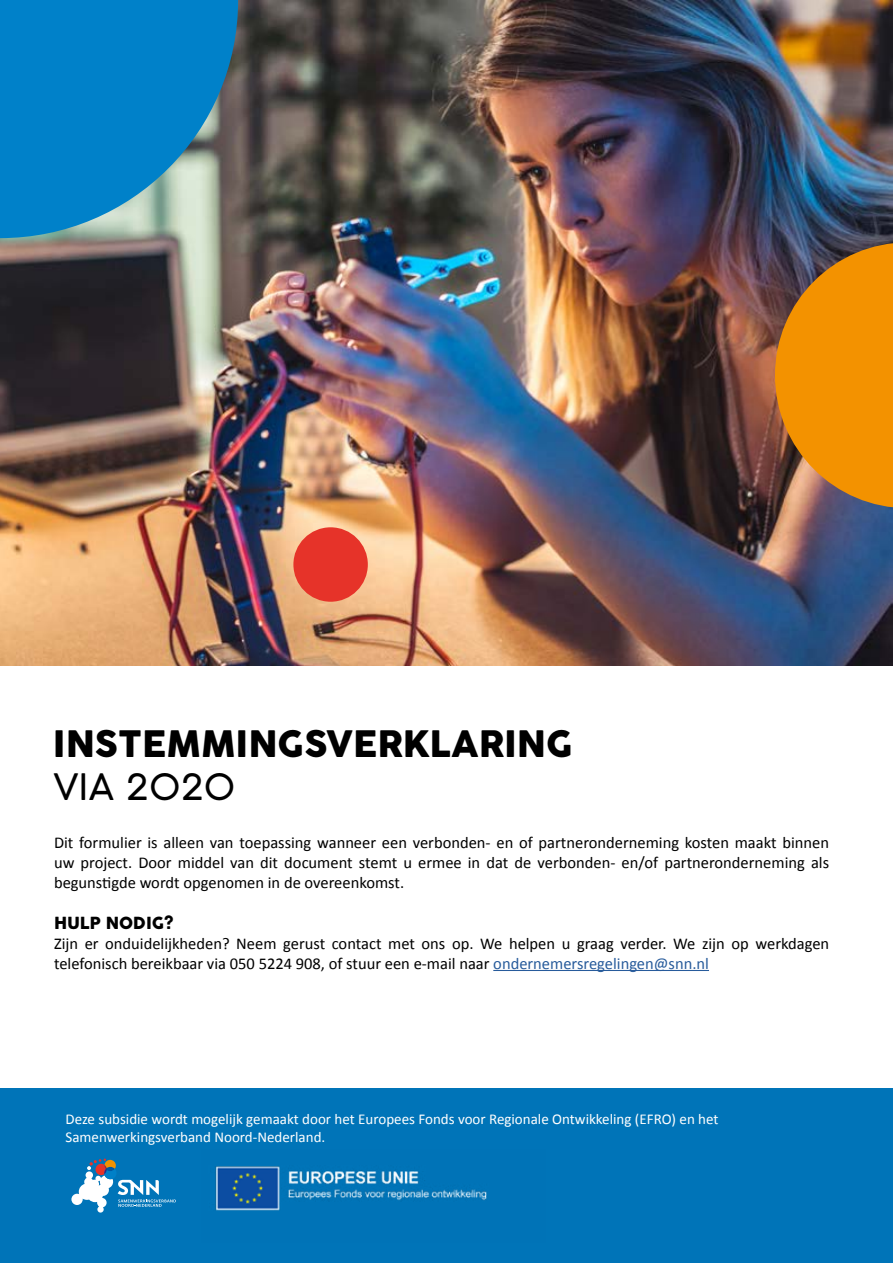
<style>
.page{position:relative;width:893px;height:1263px;background:#fff}
.page>*{position:absolute;margin:0;border:0;box-sizing:border-box;transform-origin:0 0}
.Documenttitel_H1{font:36px "Cocogoose Pro";color:#000}
.Naam_subsidie_H1{font:300 36px "Cocogoose Pro";color:#000}
.Paragraaf{font:16.5px/19.8px "Calibri";color:#000;text-align:justify}
.Tussenkop_H2{font:16.5px "Cocogoose Pro";color:#000}
.Paragraaf_DIAP{font:15px "Calibri";color:#fff}
.s1{color:#275b9b}
</style>
<div class="page">
<img style="left:0;top:0;width:893px;height:665px">
<hr style="left:493px;top:970px;width:216px;height:1px;background:#275b9b">
<div style="left:293px;top:527px;width:75px;height:75px;background:#e63329;border-radius:50%"></div>
<svg style="left:0;top:0;width:238px;height:238px;fill:#0081c9"></svg>
<svg style="left:775px;top:242px;width:118px;height:266px"></svg>
<div style="left:0;top:1089px;width:893px;height:174px;background:#0074b8"></div>
<svg style="left:71px;top:1158px;width:105px;height:54px"></svg>
<img style="left:215px;top:1166px;width:272px;height:45px">
<h1 class="Documenttitel_H1" style="left:53px;top:719px;width:521px">INSTEMMINGSVERKLARING</h1>
<h1 class="Naam_subsidie_H1" style="left:53px;top:762px;width:184px">VIA 2020</h1>
<p class="Paragraaf" style="left:54px;top:832px;width:777px">Dit formulier is alleen van toepassing wanneer een verbonden- en of partneronderneming kosten maakt binnen uw project. Door middel van dit document stemt u ermee in dat de verbonden- en/of partneronderneming als begunstigde wordt opgenomen in de overeenkomst.</p>
<h2 class="Tussenkop_H2" style="left:54px;top:912px;width:121px">HULP NODIG?</h2>
<p class="Paragraaf" style="left:54px;top:933px;width:777px">Zijn er onduidelijkheden? Neem gerust contact met ons op. We helpen u graag verder. We zijn op werkdagen telefonisch bereikbaar via 050 5224 908, of stuur een e-mail naar <span class="s1">ondernemersregelingen@snn.nl</span></p>
<p class="Paragraaf_DIAP" style="left:65px;top:1108px;width:655px">Deze subsidie wordt mogelijk gemaakt door het Europees Fonds voor Regionale Ontwikkeling (EFRO) en het</p>
<p class="Paragraaf_DIAP" style="left:65px;top:1126px;width:261px">Samenwerkingsverband Noord-Nederland.</p>
</div>
